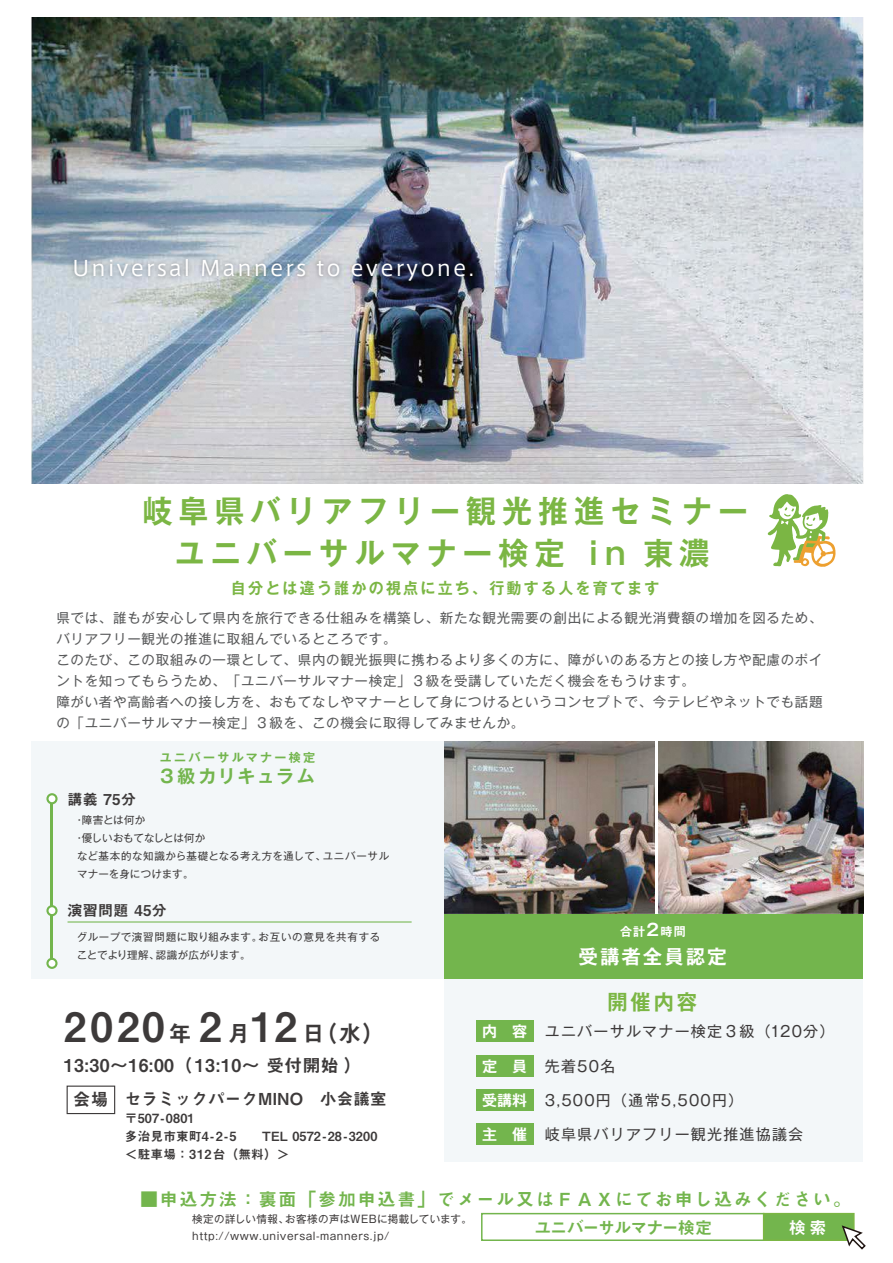
<style>
.page{position:relative;width:893px;height:1263px;background:#fff}
.page>*{position:absolute;margin:0;border:0;box-sizing:border-box;transform-origin:0 0}
.t1{font:40.65px "Midashi Go Pro MB31";letter-spacing:.08em;color:#3d3a3a}
.t2{font:700 31.2px/42px "Gothic MB101 Pro De";letter-spacing:.2em;color:#7bb644;text-align:center;scale:.96 1}
.t3{font:21px "Axis Std";letter-spacing:.1em;color:#fff}
.t4{font:700 21px "Gothic MB101 Pro De";color:#7bb644;scale:.96 1}
.t5{font:700 19.5px "Gothic MB101 Pro De";letter-spacing:.1em;color:#fff}
.t6{font:18px "Midashi Go Pro MB31";letter-spacing:.1em;color:#73b54d}
.t7{font:700 18px "Gothic MB101 Pro De";letter-spacing:.08em;color:#73b54d}
.t8{font:17.7px "Midashi Go Pro MB31";letter-spacing:.025em;color:#3d3a3a}
.t9{font:17.1px "Midashi Go Pro MB31";letter-spacing:-.07em;color:#73b54d}
.t10{font:17.1px "Midashi Go Pro MB31";color:#fff}
.t11{font:16.5px "Midashi Go Pro MB31";letter-spacing:.01em;color:#3d3a3a}
.t12{font:700 15.6px "Gothic MB101 Pro De";letter-spacing:.15em;color:#7bb644;scale:.96 1}
.t13{font:15px "Gothic MB101 Pro";letter-spacing:.08em;color:#3d3a3a}
.t14{font:15px "Midashi Go Pro MB31";letter-spacing:.025em;color:#3d3a3a}
.t15{font:700 15px "Gothic MB101 Pro De";color:#fff}
.t16{font:13.5px/21px "Gothic MB101 Pro";letter-spacing:.05em;color:#595a5b}
.t17{font:12.75px/18px "Midashi Go Pro MB31";letter-spacing:.01em;color:#3d3a3a}
.t18{font:700 12px "Gothic MB101 Pro De";letter-spacing:.2em;color:#73b54d}
.t19{font:700 12px "Gothic MB101 Pro De";color:#fff}
.t20{font:10.5px/18px "Gothic MB101 Pro";letter-spacing:.04em;color:#3d3a3a}
.s1{font-size:22.8px}
.s2{font-size:16.5px}
.s3{font-family:"Gothic MB101 Pro De";font-weight:700;color:#fff}
</style>
<div class="page">
<div style="left:445px;top:978px;width:418px;height:184px;background:#f3f7f9"></div>
<div style="left:31px;top:741px;width:414px;height:237px;background:#f3f7f9"></div>
<div style="left:445px;top:914px;width:418px;height:64px;background:#73b54d"></div>
<img style="left:445px;top:741px;width:209px;height:173px">
<img style="left:658px;top:741px;width:205px;height:173px">
<img style="left:31px;top:17px;width:832px;height:466px">
<div style="left:481px;top:1213px;width:283px;height:28px;background:#fff;border:2px solid #73b54d"></div>
<hr style="left:51px;top:794px;width:2px;height:169px;background:#73b54d">
<div style="left:48px;top:794px;width:9px;height:9px;background:#fff;border-radius:50%"></div>
<div style="left:46px;top:793px;width:12px;height:11px;border:2px solid #73b54d;border-radius:50%"></div>
<div style="left:48px;top:906px;width:9px;height:9px;background:#fff;border-radius:50%"></div>
<div style="left:46px;top:905px;width:12px;height:11px;border:2px solid #73b54d;border-radius:50%"></div>
<div style="left:47px;top:959px;width:9px;height:9px;background:#fff;border-radius:50%"></div>
<div style="left:46px;top:958px;width:12px;height:11px;border:2px solid #73b54d;border-radius:50%"></div>
<div style="left:763px;top:1213px;width:92px;height:28px;background:#73b54d"></div>
<img style="left:31px;top:252px;width:489px;height:48px">
<svg style="left:768px;top:494px;width:68px;height:73px"></svg>
<svg style="left:840px;top:1224px;width:26px;height:26px"></svg>
<hr style="left:68px;top:921px;width:344px;height:1px;background:#73b54d">
<div style="left:67px;top:1085px;width:48px;height:29px;border:1px solid #3d3a3a"></div>
<div style="left:476px;top:1123px;width:58px;height:22px;background:#73b54d"></div>
<div style="left:476px;top:1089px;width:58px;height:22px;background:#73b54d"></div>
<div style="left:476px;top:1055px;width:58px;height:21px;background:#73b54d"></div>
<div style="left:476px;top:1020px;width:58px;height:22px;background:#73b54d"></div>
<h3 class="t3" style="left:73px;top:253px;width:403px">Universal Manners to everyone.</h3>
<h2 class="t2" style="left:142px;top:487px;width:632px">岐阜県バリアフリー観光推進セミナーユニバーサルマナー検定 in 東濃</h2>
<p class="t12" style="left:231px;top:575px;width:448px">自分とは違う誰かの視点に立ち、行動する人を育てます</p>
<p class="t16" style="left:56px;top:605px;width:768px">県では、誰もが安心して県内を旅行できる仕組みを構築し、新たな観光需要の創出による観光消費額の増加を図るため、バリアフリー観光の推進に取組んでいるところです。<br>このたび、この取組みの一環として、県内の観光振興に携わるより多くの方に、障がいのある方との接し方や配慮のポイントを知ってもらうため、「ユニバーサルマナー検定」３級を受講していただく機会をもうけます。<br>障がい者や高齢者への接し方を、おもてなしやマナーとして身につけるというコンセプトで、今テレビやネットでも話題の「ユニバーサルマナー検定」３級を、この機会に取得してみませんか。</p>
<p class="t14" style="left:68px;top:787px;width:70px">講義 75分</p>
<p class="t18" style="left:160px;top:747px;width:157px">ユニバーサルマナー検定</p>
<h3 class="t7" style="left:160px;top:761px;width:156px">3 級カリキュラム</h3>
<p class="t20" style="left:74px;top:810px;width:317px">・障害とは何か<br>・優しいおもてなしとは何か<br>など基本的な知識から基礎となる考え方を通して、ユニバーサルマナーを身につけます。</p>
<p class="t14" style="left:68px;top:898px;width:101px">演習問題 45分</p>
<p class="t20" style="left:77px;top:926px;width:305px">グループで演習問題に取り組みます。お互いの意見を共有することでより理解、認識が広がります。</p>
<h1 class="t1" style="left:64px;top:994px;width:322px">2020<span class="s1">年</span> 2 <span class="s1">月</span>12 <span class="s1">日（水）</span></h1>
<h3 class="t8" style="left:64px;top:1051px;width:299px">13:30～16:00（13:10～ 受付開始 ）</h3>
<h3 class="t8" style="left:73px;top:1085px;width:37px">会場</h3>
<p class="t11" style="left:125px;top:1085px;width:263px">セラミックパークMINO　小会議室</p>
<p class="t17" style="left:125px;top:1107px;width:280px">〒507-0801　<br>多治見市東町4-2-5　　TEL 0572-28-3200　　＜駐車場：312台（無料）＞</p>
<p class="t19" style="left:620px;top:921px;width:67px">合計<span class="s2">２</span>時間</p>
<h3 class="t5" style="left:579px;top:940px;width:150px">受講者全員認定</h3>
<h3 class="t4" style="left:607px;top:985px;width:95px">開催内容</h3>
<p class="t13" style="left:545px;top:1019px;width:291px">ユニバーサルマナー検定３級（120分）</p>
<p class="t13" style="left:545px;top:1053px;width:72px">先着50名</p>
<p class="t13" style="left:545px;top:1088px;width:200px">3,500円（通常5,500円）</p>
<p class="t13" style="left:482px;top:1122px;width:323px"><span class="s3">主　催</span> 岐阜県バリアフリー観光推進協議会</p>
<p class="t15" style="left:482px;top:1019px;width:46px">内　容</p>
<p class="t15" style="left:482px;top:1053px;width:46px">定　員</p>
<p class="t15" style="left:482px;top:1088px;width:46px">受講料</p>
<h3 class="t6" style="left:140px;top:1185px;width:712px">■申込方法：裏面「参加申込書」でメール又はＦＡＸにてお申し込みください。</h3>
<p class="t20" style="left:192px;top:1209px;width:281px">検定の詳しい情報、お客様の声はWEBに掲載しています。</p>
<p class="t20" style="left:192px;top:1226px;width:199px">http://www.universal-manners.jp/</p>
<p class="t9" style="left:534px;top:1214px;width:179px">ユニバーサルマナー検定</p>
<p class="t10" style="left:789px;top:1214px;width:39px">検索</p>
</div>
